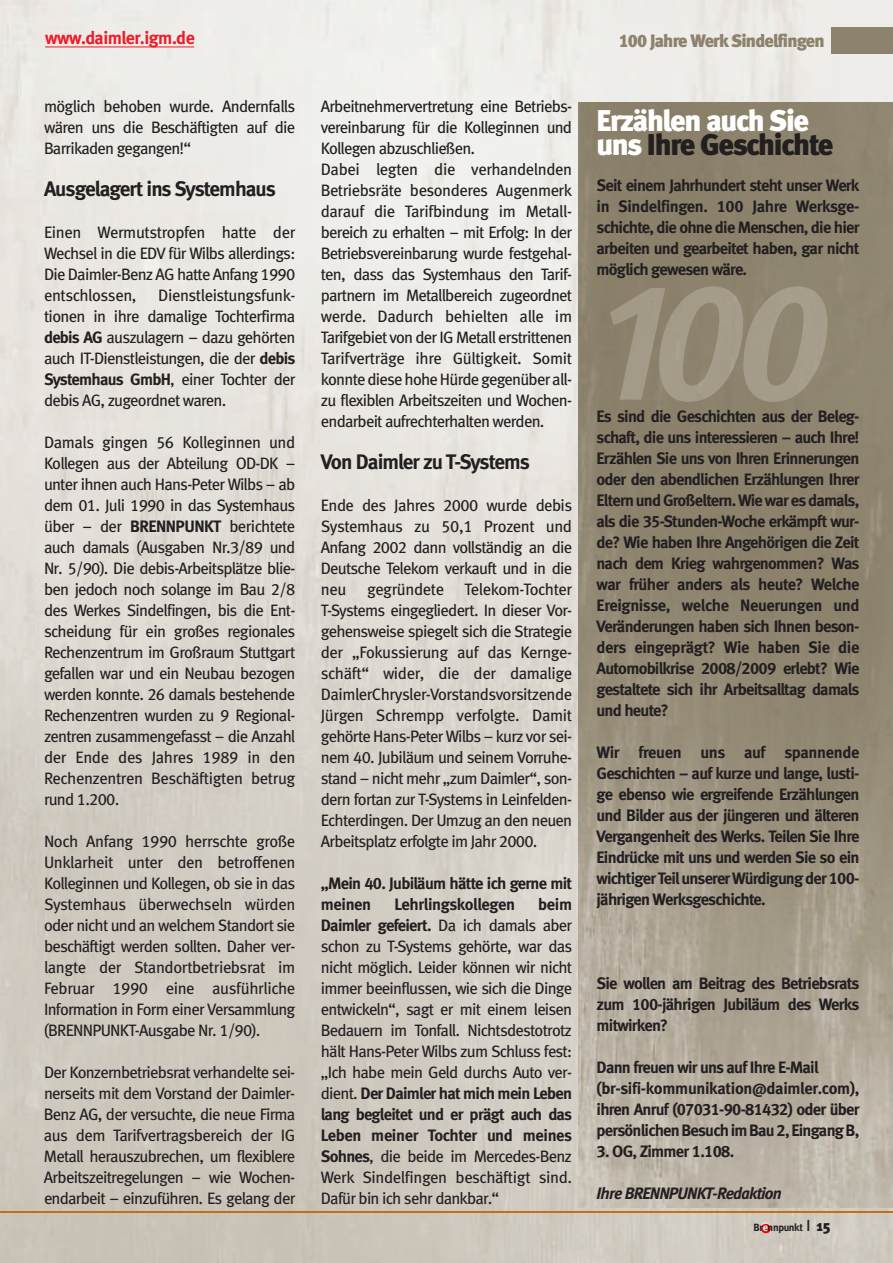
<style>
.page{position:relative;width:893px;height:1263px;background:#fff}
.page>*{position:absolute;margin:0;border:0;box-sizing:border-box;transform-origin:0 0}
.t1{font:900 30px/24px "Meta";letter-spacing:-.045em;color:#fff}
.t2{font:21px "Meta Bold LF";letter-spacing:-.05em;color:#231f20}
.t3{font:18px "Meta Black Lf";letter-spacing:-.045em;color:#8d826c}
.t4{font:18px "Meta Bold LF";letter-spacing:-.03em;color:#ee1c28}
.t5{font:16.5px/21px "Meta Book LF";letter-spacing:-.045em;color:#231f20;text-align:justify}
.t6{font:16.5px/21px "Meta Bold LF";letter-spacing:-.045em;color:#231f20;text-align:justify}
.t7{font:italic 16.5px "Meta Bold Lf";letter-spacing:-.045em;color:#231f20}
.t8{font:16.5px "Meta Bold LF";letter-spacing:-.025em;color:#231f20}
.t9{font:700 10.5px "Meta";letter-spacing:-.035em;color:#231f20}
.s1{font-family:"Meta Bold LF"}
.s2{font-family:"Meta";font-weight:700}
.s3{font-family:"Meta Book LF"}
.s4{color:#231f20}
.s5{color:#fff}
.s6{font-family:"Meta Normal Caps";font-weight:400;font-size:21px}
.s7{font-weight:900;font-size:15px}
</style>
<div class="page">
<img style="left:0;top:0;width:893px;height:1263px">
<img style="left:579px;top:102px;width:314px;height:1106px">
<hr style="left:45px;top:47px;width:149px;height:1px;background:#ee1c28">
<hr style="left:0;top:1211px;width:893px;height:2px;background:#c6690a">
<svg style="left:761px;top:1222px;width:9px;height:9px"></svg>
<div style="left:831px;top:27px;width:62px;height:27px;background:#8d826c"></div>
<img style="left:610px;top:288px;width:49px;height:112px">
<img style="left:659px;top:286px;width:168px;height:116px">
<div style="left:761px;top:1224px;width:9px;height:9px;background:#f00;border-radius:50%"></div>
<p class="t4" style="left:45px;top:32px;width:151px">www.daimler.igm.de</p>
<p class="t5" style="left:44px;top:97px;width:253px">möglich behoben wurde. Andernfalls wären uns die Beschäftigten auf die Barrikaden gegangen!“</p>
<p class="t2" style="left:44px;top:181px;width:233px">Ausgelagert ins Systemhaus</p>
<p class="t5" style="left:44px;top:223px;width:253px">Einen Wermutstropfen hatte der Wechsel in die EDV für Wilbs allerdings:<br>Die Daimler-Benz AG hatte Anfang 1990 entschlossen,</p>
<p class="t5" style="left:44px;top:286px;width:253px;text-indent:114px">Dienstleistungsfunk&shy;tionen in ihre damalige Tochterfirma <span class="s1">debis AG</span> auszulagern – dazu gehörten auch IT-Dienstleistungen, die der <span class="s1">debis Systemhaus GmbH</span>, einer Tochter der debis AG, zugeordnet waren.</p>
<p class="t5" style="left:44px;top:433px;width:253px">Damals gingen 56 Kolleginnen und Kollegen aus der Abteilung OD-DK – unter ihnen auch Hans-Peter Wilbs – ab dem 01. Juli 1990 in das Systemhaus über – der <span class="s2">BRENNPUNKT</span> berichtete auch damals (Ausgaben Nr.3/89 und Nr. 5/90). Die debis-Arbeitsplätze blie&shy;ben jedoch noch solange im Bau 2/8 des Werkes Sindelfingen, bis die Ent&shy;scheidung für ein großes regionales Rechenzentrum im Großraum Stuttgart gefallen war und ein Neubau bezogen werden konnte. 26 damals bestehende Rechenzentren wurden zu 9 Regional&shy;zentren zusammengefasst – die Anzahl der Ende des Jahres 1989 in den Rechenzentren Beschäftigten betrug rund 1.200.</p>
<p class="t5" style="left:44px;top:832px;width:253px">Noch Anfang 1990 herrschte große Unklarheit unter den betroffenen Kolleginnen und Kollegen, ob sie in das Systemhaus überwechseln würden oder nicht und an welchem Standort sie beschäftigt werden sollten. Daher ver&shy;langte der Standortbetriebsrat im Februar 1990 eine ausführliche Information in Form einer Versammlung (BRENNPUNKT-Ausgabe Nr. 1/90).</p>
<p class="t5" style="left:44px;top:1063px;width:253px">Der Konzernbetriebsrat verhandelte sei&shy;nerseits mit dem Vorstand der Daimler-Benz AG, der versuchte, die neue Firma aus dem Tarifvertragsbereich der IG Metall herauszubrechen, um flexiblere Arbeitszeitregelungen – wie Wochen&shy;endarbeit – einzuführen. Es gelang der</p>
<p class="t5" style="left:321px;top:97px;width:253px;text-align:left">Arbeitnehmervertretung eine Betriebs&shy;vereinbarung für die Kolleginnen und Kollegen abzuschließen.<br>Dabei legten die verhandelnden Betriebsräte besonderes Augenmerk darauf die Tarifbindung im Metall&shy;bereich zu erhalten – mit Erfolg: In der Betriebsvereinbarung wurde festgehal&shy;ten, dass das Systemhaus den Tarif&shy;partnern im Metallbereich zugeordnet werde. Dadurch behielten alle im Tarifgebiet von der IG Metall erstrittenen Tarifverträge ihre Gültigkeit. Somit konnte diese hohe Hürde gegenüber all&shy;zu flexiblen Arbeitszeiten und Wochen&shy;endarbeit aufrechterhalten werden.</p>
<p class="t2" style="left:321px;top:454px;width:211px">Von Daimler zu T-Systems</p>
<p class="t5" style="left:321px;top:496px;width:253px">Ende des Jahres 2000 wurde debis Systemhaus zu 50,1 Prozent und Anfang 2002 dann vollständig an die Deutsche Telekom verkauft und in die neu</p>
<p class="t5" style="left:321px;top:580px;width:253px;text-indent:46px">gegründete Telekom-Tochter T-Systems eingegliedert. In dieser Vor&shy;gehensweise spiegelt sich die Strategie der „Fokussierung auf das Kernge&shy;schäft“ wider, die der damalige DaimlerChrysler-Vorstandsvorsitzende Jürgen Schrempp verfolgte. Damit gehörte Hans-Peter Wilbs – kurz vor sei&shy;nem 40. Jubiläum und seinem Vorruhe&shy;stand – nicht mehr „zum Daimler“, son&shy;dern fortan zur T-Systems in Leinfelden-Echterdingen. Der Umzug an den neuen Arbeitsplatz erfolgte im Jahr 2000.</p>
<p class="t6" style="left:321px;top:874px;width:253px">„Mein 40. Jubiläum hätte ich gerne mit meinen</p>
<p class="t8" style="left:394px;top:898px;width:122px">Lehrlingskollegen</p>
<p class="t6" style="left:321px;top:895px;width:253px;text-align:right">beim<br>Daimler gefeiert. <span class="s3">Da ich damals aber</span></p>
<p class="t5" style="left:321px;top:937px;width:253px">schon zu T-Systems gehörte, war das nicht möglich. Leider können wir nicht immer beeinflussen, wie sich die Dinge entwickeln“, sagt er mit einem leisen Bedauern im Tonfall. Nichtsdestotrotz hält Hans-Peter Wilbs zum Schluss fest: „Ich habe mein Geld durchs Auto ver-</p>
<p class="t6" style="left:321px;top:1084px;width:253px"><span class="s3">dient.</span> Der Daimler hat mich mein Leben lang begleitet und er prägt auch das Leben meiner Tochter und meines</p>
<p class="t5" style="left:321px;top:1147px;width:253px"><span class="s1">Sohnes</span>, die beide im Mercedes-Benz Werk Sindelfingen beschäftigt sind.<br>Dafür bin ich sehr dankbar.“</p>
<p class="t3" style="left:619px;top:35px;width:207px">100 Jahre WerkSindelfingen</p>
<h1 class="t1" style="left:597px;top:112px;width:239px">Erzählen auch Sie uns <span class="s4">Ihre Geschichte</span></h1>
<p class="t6" style="left:597px;top:177px;width:264px">Seit einem Jahrhundert steht unser Werk in Sindelfingen. 100 Jahre Werksge&shy;schichte, die ohne die Menschen, die hier arbeiten und gearbeitet haben, gar nicht möglich gewesen wäre.</p>
<p class="t6" style="left:597px;top:408px;width:264px">Es sind die Geschichten aus der Beleg&shy;schaft, die uns interessieren – auch Ihre!<br>Erzählen Sie uns von Ihren Erinnerungen oder den abendlichen Erzählungen Ihrer Eltern und Großeltern.Wie war esdamals, als die 35-Stunden-Woche erkämpft wur&shy;de? Wie haben Ihre Angehörigen die Zeit nach dem Krieg wahrgenommen? Was war früher anders als heute? Welche Ereignisse, welche Neuerungen und Veränderungen haben sich Ihnen beson&shy;ders eingeprägt? Wie haben Sie die Automobilkrise 2008/2009 erlebt? Wie gestaltete sich ihr Arbeitsalltag damals und heute?</p>
<p class="t6" style="left:596px;top:744px;width:264px">Wir freuen uns auf spannende Geschichten – auf kurze und lange, lusti&shy;ge ebenso wie ergreifende Erzählungen und Bilder aus der jüngeren und älteren Vergangenheit des Werks. Teilen Sie Ihre Eindrücke mit uns und werden Sie so ein wichtigerTeilunsererWürdigung der 100- jährigen Werksgeschichte.</p>
<p class="t6" style="left:596px;top:975px;width:264px">Sie wollen am Beitrag des Betriebsrats zum 100-jährigen Jubiläum des Werks mitwirken?</p>
<p class="t6" style="left:596px;top:1059px;width:264px;text-align:left">Dann freuen wir uns auf Ihre E-Mail (br-sifi-kommunikation@daimler.com), ihren Anruf (07031-90-81432) oder über persönlichenBesuchimBau2,EingangB,</p>
<p class="t6" style="left:596px;top:1143px;width:139px">3. OG, Zimmer 1.108.</p>
<p class="t7" style="left:596px;top:1188px;width:187px">Ihre BRENNPUNKT-Redaktion</p>
<p class="t9" style="left:754px;top:1221px;width:79px">Br<span class="s5">e</span>nnpunkt <span class="s6">i</span> <span class="s7">15</span></p>
</div>
